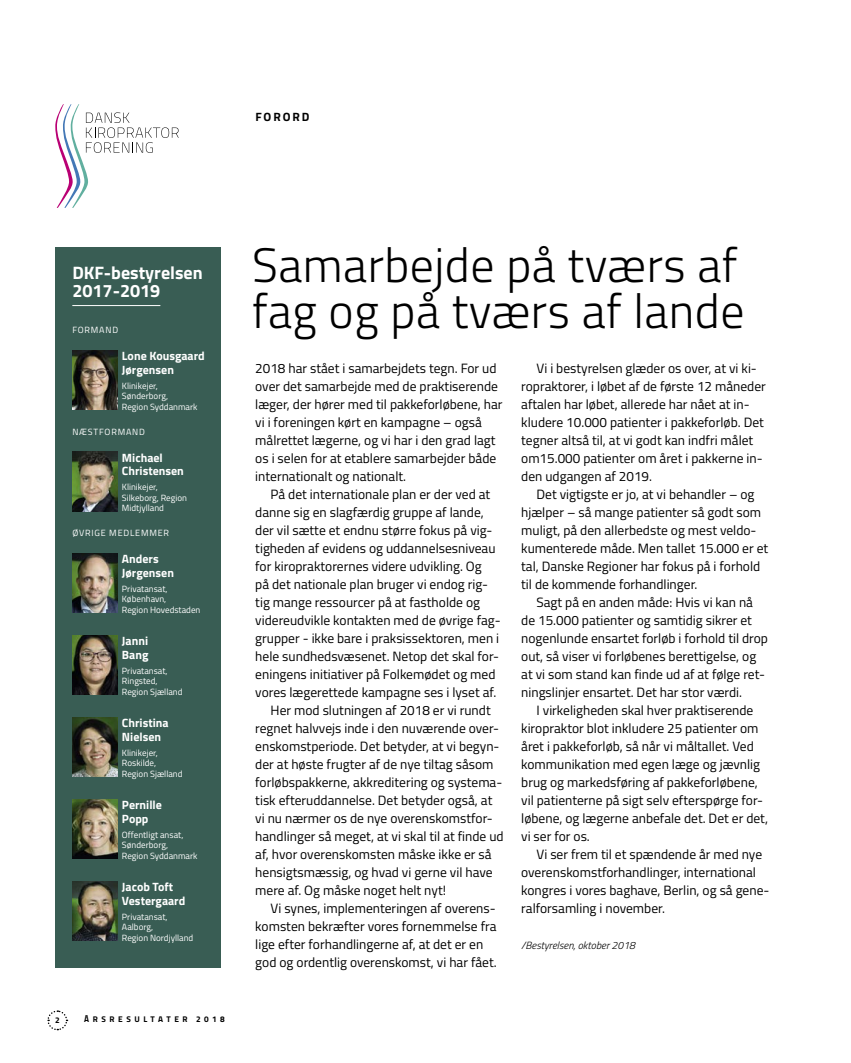
<style>
.page{position:relative;width:851px;height:1063px;background:#fff}
.page>*{position:absolute;margin:0;border:0;box-sizing:border-box;transform-origin:0 0}
.t1{font:300 48.3px/45.5px "Titillium";letter-spacing:.01em;color:#000}
.t2{font:700 18px/18px "Titillium";color:#fff}
.t3{font:13.5px/18px "Titillium";color:#000}
.t4{font:700 12px/13.5px "Titillium";color:#fff}
.t5{font:700 12px "Titillium";letter-spacing:.16em;color:#000}
.t6{font:italic 300 10.5px "Titillium";color:#000}
.t7{font:9px/10.5px "Titillium";color:#fff}
.t8{font:9px "Titillium";letter-spacing:.09em;color:#fff}
.t9{font:700 8.25px "Titillium";letter-spacing:.43em;color:#000}
</style>
<div class="page">
<svg style="left:47px;top:1010px;width:21px;height:21px"></svg>
<div style="left:55px;top:247px;width:166px;height:720px;background:#395d54"></div>
<hr style="left:72px;top:305px;width:88px;height:1px;background:#fff">
<img style="left:72px;top:350px;width:46px;height:60px">
<img style="left:72px;top:452px;width:46px;height:59px">
<img style="left:72px;top:553px;width:46px;height:60px">
<img style="left:72px;top:635px;width:46px;height:60px">
<img style="left:72px;top:717px;width:46px;height:60px">
<img style="left:72px;top:799px;width:46px;height:60px">
<img style="left:72px;top:881px;width:46px;height:60px">
<svg style="left:55px;top:104px;width:124px;height:104px"></svg>
<p class="t5" style="left:255px;top:107px;width:56px">FORORD</p>
<h2 class="t2" style="left:72px;top:262px;width:132px">DKF-bestyrelsen<br>2017-2019</h2>
<p class="t8" style="left:72px;top:324px;width:47px">FORMAND</p>
<p class="t4" style="left:122px;top:349px;width:84px">Lone Kousgaard<br>Jørgensen</p>
<p class="t7" style="left:122px;top:380px;width:77px">Klinikejer,<br>Sønderborg,<br>Region Syddanmark</p>
<p class="t8" style="left:72px;top:425px;width:74px">NÆSTFORMAND</p>
<p class="t4" style="left:122px;top:450px;width:63px">Michael<br>Christensen</p>
<p class="t7" style="left:122px;top:481px;width:67px">Klinikejer,<br>Silkeborg, Region<br>Midtjylland</p>
<p class="t8" style="left:72px;top:527px;width:98px">ØVRIGE MEDLEMMER</p>
<p class="t4" style="left:122px;top:552px;width:53px">Anders<br>Jørgensen</p>
<p class="t7" style="left:122px;top:583px;width:80px">Privatansat,<br>København,<br>Region Hovedstaden</p>
<p class="t4" style="left:122px;top:634px;width:28px">Janni<br>Bang</p>
<p class="t7" style="left:122px;top:665px;width:62px">Privatansat,<br>Ringsted,<br>Region Sjælland</p>
<p class="t4" style="left:122px;top:716px;width:48px">Christina<br>Nielsen</p>
<p class="t7" style="left:122px;top:747px;width:62px">Klinikejer,<br>Roskilde,<br>Region Sjælland</p>
<p class="t4" style="left:122px;top:798px;width:41px">Pernille<br>Popp</p>
<p class="t7" style="left:122px;top:829px;width:77px">Offentligt ansat,<br>Sønderborg,<br>Region Syddanmark</p>
<p class="t4" style="left:122px;top:880px;width:65px">Jacob Toft<br>Vestergaard</p>
<p class="t7" style="left:122px;top:911px;width:73px">Privatansat,<br>Aalborg,<br>Region Nordjylland</p>
<p class="t9" style="left:55px;top:1014px;width:6px">2</p>
<p class="t9" style="left:84px;top:1013px;width:142px">ÅRSRESULTATER 2018</p>
<h1 class="t1" style="left:252px;top:240px;width:494px">Samarbejde på tværs af fag og på tværs af lande</h1>
<p class="t3" style="left:521px;top:359px;width:246px;text-indent:15px">Vi i bestyrelsen glæder os over, at vi ki&shy;ropraktorer, i løbet af de første 12 måneder aftalen har løbet, allerede har nået at in&shy;kludere 10.000 patienter i pakkeforløb. Det tegner altså til, at vi godt kan indfri målet om15.000 patienter om året i pakkerne in&shy;den udgangen af 2019.</p>
<p class="t3" style="left:521px;top:485px;width:248px;text-indent:15px">Det vigtigste er jo, at vi behandler – og hjælper – så mange patienter så godt som muligt, på den allerbedste og mest veldo&shy;kumenterede måde. Men tallet 15.000 er et tal, Danske Regioner har fokus på i forhold til de kommende forhandlinger.</p>
<p class="t3" style="left:521px;top:593px;width:248px;text-indent:15px">Sagt på en anden måde: Hvis vi kan nå de 15.000 patienter og samtidig sikrer et nogenlunde ensartet forløb i forhold til drop out, så viser vi forløbenes berettigelse, og at vi som stand kan finde ud af at følge ret&shy;ningslinjer ensartet. Det har stor værdi.</p>
<p class="t3" style="left:521px;top:701px;width:248px;text-indent:15px">I virkeligheden skal hver praktiserende kiropraktor blot inkludere 25 patienter om året i pakkeforløb, så når vi måltallet. Ved kommunikation med egen læge og jævnlig brug og markedsføring af pakkeforløbene, vil patienterne på sigt selv efterspørge for&shy;løbene, og lægerne anbefale det. Det er det, vi ser for os.</p>
<p class="t3" style="left:521px;top:845px;width:250px;text-indent:15px">Vi ser frem til et spændende år med nye overenskomstforhandlinger, international kongres i vores baghave, Berlin, og så gene&shy;ralforsamling i november.</p>
<p class="t6" style="left:521px;top:938px;width:115px">/Bestyrelsen, oktober 2018</p>
<p class="t3" style="left:255px;top:359px;width:249px">2018 har stået i samarbejdets tegn. For ud over det samarbejde med de praktiserende læger, der hører med til pakkeforløbene, har vi i foreningen kørt en kampagne – også målrettet lægerne, og vi har i den grad lagt os i selen for at etablere samarbejder både internationalt og nationalt.</p>
<p class="t3" style="left:270px;top:485px;width:221px">På det internationale plan er der ved at</p>
<p class="t3" style="left:255px;top:503px;width:230px">danne sig en slagfærdig gruppe af lande,</p>
<p class="t3" style="left:255px;top:521px;width:239px">der vil sætte et endnu større fokus på vig-</p>
<p class="t3" style="left:255px;top:539px;width:242px">tigheden af evidens og uddannelsesniveau</p>
<p class="t3" style="left:255px;top:557px;width:228px">for kiropraktorernes videre udvikling. Og</p>
<p class="t3" style="left:255px;top:575px;width:234px">på det nationale plan bruger vi endog rig-</p>
<p class="t3" style="left:255px;top:593px;width:226px">tig mange ressourcer på at fastholde og</p>
<p class="t3" style="left:255px;top:611px;width:247px">videreudvikle kontakten med de øvrige fag-</p>
<p class="t3" style="left:255px;top:629px;width:245px">grupper - ikke bare i praksissektoren, men i</p>
<p class="t3" style="left:255px;top:647px;width:245px">hele sundhedsvæsenet. Netop det skal for-</p>
<p class="t3" style="left:255px;top:665px;width:242px">eningens initiativer på Folkemødet og med</p>
<p class="t3" style="left:255px;top:683px;width:242px">vores lægerettede kampagne ses i lyset af.</p>
<p class="t3" style="left:270px;top:701px;width:222px">Her mod slutningen af 2018 er vi rundt</p>
<p class="t3" style="left:255px;top:719px;width:245px">regnet halvvejs inde i den nuværende over-</p>
<p class="t3" style="left:255px;top:737px;width:246px">enskomstperiode. Det betyder, at vi begyn-</p>
<p class="t3" style="left:255px;top:755px;width:240px">der at høste frugter af de nye tiltag såsom</p>
<p class="t3" style="left:255px;top:773px;width:248px">forløbspakkerne, akkreditering og systema-</p>
<p class="t3" style="left:255px;top:791px;width:238px">tisk efteruddannelse. Det betyder også, at</p>
<p class="t3" style="left:255px;top:809px;width:239px">vi nu nærmer os de nye overenskomstfor-</p>
<p class="t3" style="left:255px;top:827px;width:250px">handlinger så meget, at vi skal til at finde ud</p>
<p class="t3" style="left:255px;top:845px;width:238px">af, hvor overenskomsten måske ikke er så</p>
<p class="t3" style="left:255px;top:863px;width:239px">hensigtsmæssig, og hvad vi gerne vil have</p>
<p class="t3" style="left:255px;top:881px;width:192px">mere af. Og måske noget helt nyt!</p>
<p class="t3" style="left:270px;top:899px;width:226px">Vi synes, implementeringen af overens-</p>
<p class="t3" style="left:255px;top:917px;width:243px">komsten bekræfter vores fornemmelse fra</p>
<p class="t3" style="left:255px;top:935px;width:229px">lige efter forhandlingerne af, at det er en</p>
<p class="t3" style="left:255px;top:953px;width:243px">god og ordentlig overenskomst, vi har fået.</p>
</div>
